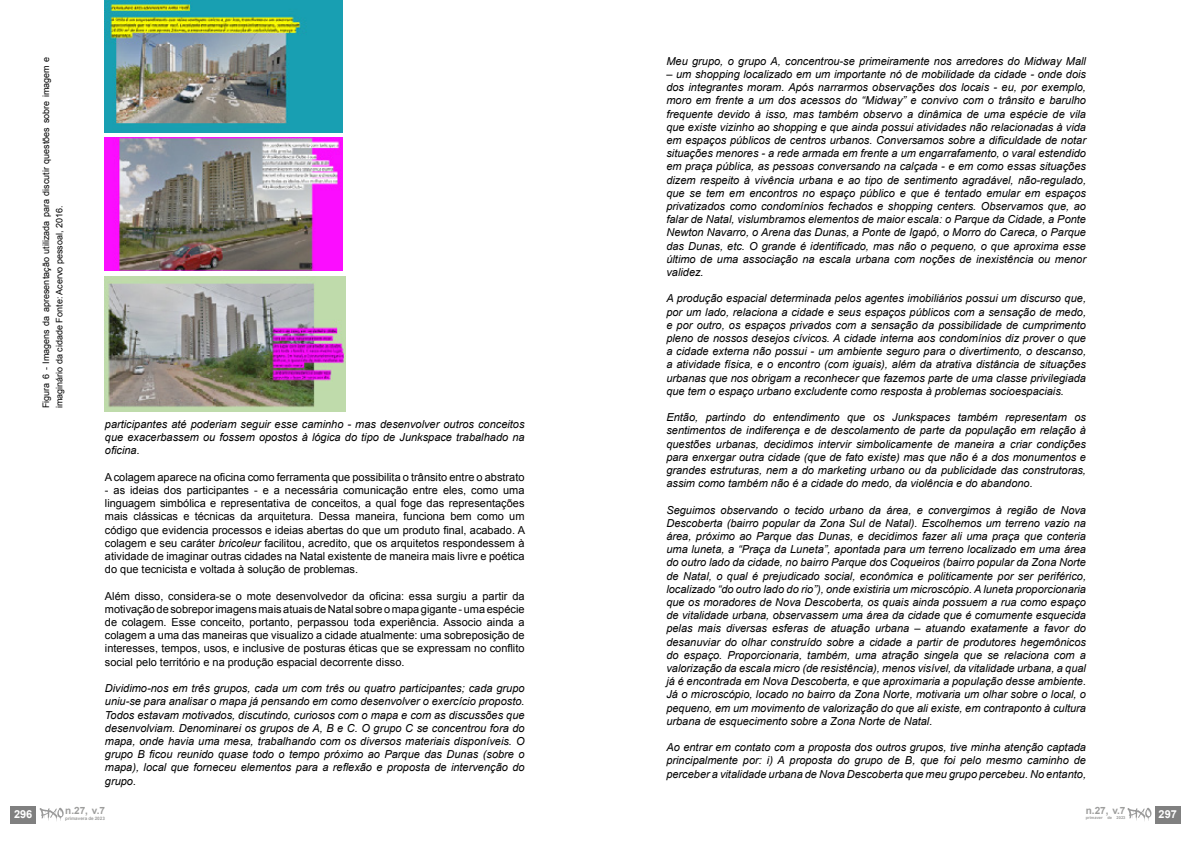
<style>
.page{position:relative;width:1191px;height:842px;background:#fff}
.page>*{position:absolute;margin:0;border:0;box-sizing:border-box;transform-origin:0 0}
.t1{font:italic 11px/13.2px "Arial";color:#000;text-align:justify}
.t2{font:11px/13.2px "Arial";color:#000;text-align:justify}
.t3{font:700 11px "Arial";color:#fff}
.t4{font:700 10px "Arial";color:#9d9d9c}
.t5{font:9px/13.5px "Arial";color:#000}
.t6{font:700 4.6px "Arial";color:#9d9d9c}
.t7{font:700 4px "Arial";color:#9d9d9c}
.s1{font-style:italic}
</style>
<div class="page">
<img style="left:105px;top:0;width:238px;height:133px">
<img style="left:105px;top:138px;width:238px;height:132px">
<img style="left:105px;top:276px;width:241px;height:135px">
<div style="left:11px;top:806px;width:25px;height:17px;background:#808080"></div>
<svg style="left:40px;top:808px;width:24px;height:13px"></svg>
<div style="left:1155px;top:806px;width:25px;height:17px;background:#808080"></div>
<svg style="left:1127px;top:808px;width:24px;height:13px"></svg>
<p class="t5" style="left:39px;top:408px;width:353px;rotate:-90deg">Figura 6 - Imagens da apresentação utilizada para discutir questões sobre imagem e imaginário da cidade Fonte: Acervo pessoal, 2016.</p>
<p class="t1" style="left:105px;top:418px;width:421px">participantes até poderiam seguir esse caminho - mas desenvolver outros conceitos que exacerbassem ou fossem opostos à lógica do tipo de Junkspace trabalhado na oficina.</p>
<p class="t2" style="left:105px;top:470px;width:421px">A colagem aparece na oficina como ferramenta que possibilita o trânsito entre o abstrato</p>
<p class="t2" style="left:105px;top:484px;width:422px">- as ideias dos participantes - e a necessária comunicação entre eles, como uma linguagem simbólica e representativa de conceitos, a qual foge das representações mais clássicas e técnicas da arquitetura. Dessa maneira, funciona bem como um código que evidencia processos e ideias abertas do que um produto final, acabado. A colagem e seu caráter <span class="s1">bricoleur</span> facilitou, acredito, que os arquitetos respondessem à atividade de imaginar outras cidades na Natal existente de maneira mais livre e poética do que tecnicista e voltada à solução de problemas.</p>
<p class="t2" style="left:105px;top:589px;width:421px">Além disso, considera-se o mote desenvolvedor da oficina: essa surgiu a partir da motivação de sobrepor imagens mais atuais de Natal sobre o mapa gigante - uma espécie de colagem. Esse conceito, portanto, perpassou toda experiência. Associo ainda a colagem a uma das maneiras que visualizo a cidade atualmente: uma sobreposição de interesses, tempos, usos, e inclusive de posturas éticas que se expressam no conflito social pelo território e na produção espacial decorrente disso.</p>
<p class="t1" style="left:105px;top:682px;width:421px">Dividimo-nos em três grupos, cada um com três ou quatro participantes; cada grupo uniu-se para analisar o mapa já pensando em como desenvolver o exercício proposto.<br>Todos estavam motivados, discutindo, curiosos com o mapa e com as discussões que desenvolviam. Denominarei os grupos de A, B e C. O grupo C se concentrou fora do mapa, onde havia uma mesa, trabalhando com os diversos materiais disponíveis. O grupo B ficou reunido quase todo o tempo próximo ao Parque das Dunas (sobre o mapa), local que forneceu elementos para a reflexão e proposta de intervenção do grupo.</p>
<p class="t3" style="left:14px;top:807px;width:20px">296</p>
<p class="t4" style="left:65px;top:804px;width:41px">n.27, v.7</p>
<p class="t6" style="left:65px;top:815px;width:41px">primavera de 2023</p>
<p class="t1" style="left:666px;top:54px;width:421px">Meu grupo, o grupo A, concentrou-se primeiramente nos arredores do Midway Mall</p>
<p class="t1" style="left:666px;top:68px;width:421px">– um shopping localizado em um importante nó de mobilidade da cidade - onde dois dos integrantes moram. Após narrarmos observações dos locais - eu, por exemplo, moro em frente a um dos acessos do “Midway” e convivo com o trânsito e barulho frequente devido à isso, mas também observo a dinâmica de uma espécie de vila que existe vizinho ao shopping e que ainda possui atividades não relacionadas à vida em espaços públicos de centros urbanos. Conversamos sobre a dificuldade de notar situações menores - a rede armada em frente a um engarrafamento, o varal estendido em praça pública, as pessoas conversando na calçada - e em como essas situações dizem respeito à vivência urbana e ao tipo de sentimento agradável, não-regulado, que se tem em encontros no espaço público e que é tentado emular em espaços privatizados como condomínios fechados e shopping centers. Observamos que, ao falar de Natal, vislumbramos elementos de maior escala: o Parque da Cidade, a Ponte Newton Navarro, o Arena das Dunas, a Ponte de Igapó, o Morro do Careca, o Parque das Dunas, etc. O grande é identificado, mas não o pequeno, o que aproxima esse último de uma associação na escala urbana com noções de inexistência ou menor validez.</p>
<p class="t1" style="left:666px;top:292px;width:421px">A produção espacial determinada pelos agentes imobiliários possui um discurso que, por um lado, relaciona a cidade e seus espaços públicos com a sensação de medo, e por outro, os espaços privados com a sensação da possibilidade de cumprimento pleno de nossos desejos cívicos. A cidade interna aos condomínios diz prover o que a cidade externa não possui - um ambiente seguro para o divertimento, o descanso, a atividade física, e o encontro (com iguais), além da atrativa distância de situações urbanas que nos obrigam a reconhecer que fazemos parte de uma classe privilegiada que tem o espaço urbano excludente como resposta à problemas socioespaciais.</p>
<p class="t1" style="left:666px;top:411px;width:421px">Então, partindo do entendimento que os Junkspaces também representam os sentimentos de indiferença e de descolamento de parte da população em relação à questões urbanas, decidimos intervir simbolicamente de maneira a criar condições para enxergar outra cidade (que de fato existe) mas que não é a dos monumentos e grandes estruturas, nem a do marketing urbano ou da publicidade das construtoras, assim como também não é a cidade do medo, da violência e do abandono.</p>
<p class="t1" style="left:666px;top:503px;width:421px">Seguimos observando o tecido urbano da área, e convergimos à região de Nova Descoberta (bairro popular da Zona Sul de Natal). Escolhemos um terreno vazio na área, próximo ao Parque das Dunas, e decidimos fazer ali uma praça que conteria uma luneta, a “Praça da Luneta”, apontada para um terreno localizado em uma área do outro lado da cidade, no bairro Parque dos Coqueiros (bairro popular da Zona Norte de Natal, o qual é prejudicado social, econômica e politicamente por ser periférico, localizado “do outro lado do rio”), onde existiria um microscópio. A luneta proporcionaria que os moradores de Nova Descoberta, os quais ainda possuem a rua como espaço de vitalidade urbana, observassem uma área da cidade que é comumente esquecida pelas mais diversas esferas de atuação urbana – atuando exatamente a favor do desanuviar do olhar construído sobre a cidade a partir de produtores hegemônicos do espaço. Proporcionaria, também, uma atração singela que se relaciona com a valorização da escala micro (de resistência), menos visível, da vitalidade urbana, a qual já é encontrada em Nova Descoberta, e que aproximaria a população desse ambiente.<br>Já o microscópio, locado no bairro da Zona Norte, motivaria um olhar sobre o local, o pequeno, em um movimento de valorização do que ali existe, em contraponto à cultura urbana de esquecimento sobre a Zona Norte de Natal.</p>
<p class="t1" style="left:666px;top:741px;width:421px">Ao entrar em contato com a proposta dos outros grupos, tive minha atenção captada principalmente por: i) A proposta do grupo de B, que foi pelo mesmo caminho de perceber a vitalidade urbana de Nova Descoberta que meu grupo percebeu. No entanto,</p>
<p class="t4" style="left:1085px;top:804px;width:41px">n.27, v.7</p>
<p class="t7" style="left:1085px;top:815px;width:41px">primaver de 2023</p>
<p class="t3" style="left:1158px;top:807px;width:20px">297</p>
</div>
